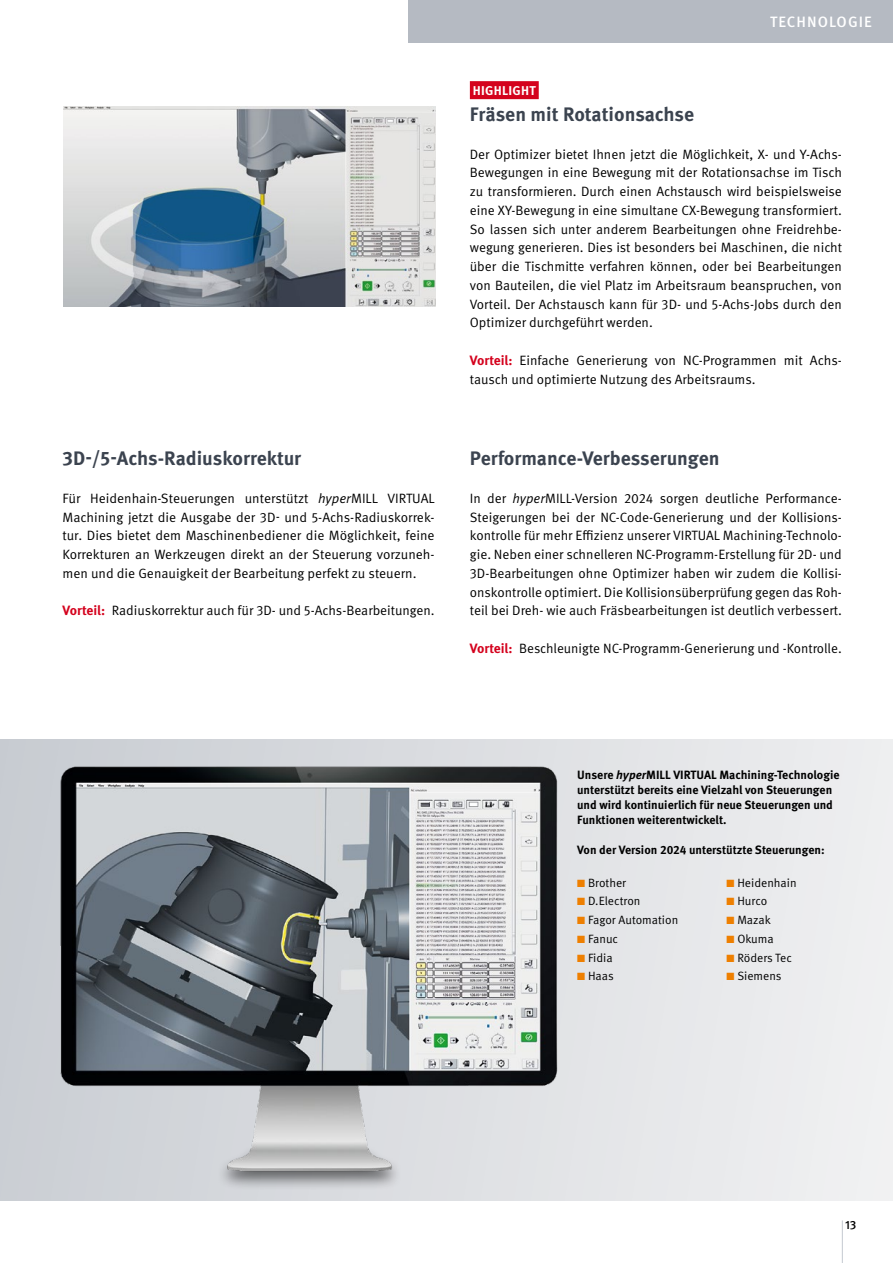
<style>
.page{position:relative;width:893px;height:1263px;background:#fff}
.page>*{position:absolute;margin:0;border:0;box-sizing:border-box;transform-origin:0 0}
.t1{font:700 19.5px "Meta Pro";color:#3b434f}
.t2{font:500 15px "Meta Pro";letter-spacing:.07em;color:#fff}
.t3{font:13.5px/18.8px "Meta Pro";color:#000;text-align:justify}
.t4{font:700 12.75px "Meta Pro";letter-spacing:.02em;color:#fff}
.t5{font:700 12px/15px "Meta Pro";color:#000}
.t6{font:12px "Meta Pro";color:#000}
.t7{font:500 12px "Meta Pro";color:#000}
.s1{font-style:italic}
.s2{font-weight:700;color:#d4021d}
.s3{color:#ee7f00}
</style>
<div class="page">
<hr style="left:842px;top:1220px;width:1px;height:43px;background:#c5c9d0">
<div style="left:0;top:740px;width:893px;height:460px;background:linear-gradient(to right,#c9cdd3,#f0f0f1)"></div>
<div style="left:408px;top:0;width:485px;height:43px;background:#b5bac2"></div>
<div style="left:470px;top:81px;width:69px;height:18px;background:#d4021d"></div>
<div style="left:216px;top:1144px;width:186px;height:46px;background:#000;opacity:.55"></div>
<img style="left:27px;top:752px;width:565px;height:424px">
<img style="left:64px;top:106px;width:372px;height:201px">
<h1 class="t1" style="left:63px;top:446px;width:240px">3D-/5-Achs-Radiuskorrektur</h1>
<p class="t3" style="left:63px;top:489px;width:374px">Für Heidenhain-Steuerungen unterstützt <span class="s1">hyper</span>MILL VIRTUAL Machining jetzt die Ausgabe der 3D- und 5-Achs-Radiuskorrek&shy;tur. Dies bietet dem Maschinenbediener die Möglichkeit, feine Korrekturen an Werkzeugen direkt an der Steuerung vorzuneh&shy;men und die Genauigkeit der Bearbeitung perfekt zu steuern.</p>
<p class="t3" style="left:63px;top:602px;width:374px"><span class="s2">Vorteil:</span> Radiuskorrektur auch für 3D- und 5-Achs-Bearbeitungen.</p>
<p class="t4" style="left:473px;top:82px;width:64px">HIGHLIGHT</p>
<p class="t2" style="left:770px;top:12px;width:103px">TECHNOLOGIE</p>
<h1 class="t1" style="left:470px;top:102px;width:226px">Fräsen mit Rotationsachse</h1>
<p class="t3" style="left:470px;top:145px;width:374px">Der Optimizer bietet Ihnen jetzt die Möglichkeit, X- und Y-Achs-Bewegungen in eine Bewegung mit der Rotationsachse im Tisch zu transformieren. Durch einen Achstausch wird beispielsweise eine XY-Bewegung in eine simultane CX-Bewegung transformiert.<br>So lassen sich unter anderem Bearbeitungen ohne Freidrehbe&shy;wegung generieren. Dies ist besonders bei Maschinen, die nicht über die Tischmitte verfahren können, oder bei Bearbeitungen von Bauteilen, die viel Platz im Arbeitsraum beanspruchen, von Vorteil. Der Achstausch kann für 3D- und 5-Achs-Jobs durch den Optimizer durchgeführt werden.</p>
<p class="t3" style="left:470px;top:351px;width:372px"><span class="s2">Vorteil:</span> Einfache Generierung von NC-Programmen mit Achs&shy;tausch und optimierte Nutzung des Arbeitsraums.</p>
<h1 class="t1" style="left:470px;top:446px;width:251px">Performance-Verbesserungen</h1>
<p class="t3" style="left:470px;top:489px;width:374px">In der <span class="s1">hyper</span>MILL-Version 2024 sorgen deutliche Performance-Steigerungen bei der NC-Code-Generierung und der Kollisions&shy;kontrolle für mehr Effizienz unserer VIRTUAL Machining-Technolo&shy;gie. Neben einer schnelleren NC-Programm-Erstellung für 2D- und 3D-Bearbeitungen ohne Optimizer haben wir zudem die Kollisi&shy;onskontrolle optimiert. Die Kollisionsüberprüfung gegen das Roh&shy;teil bei Dreh- wie auch Fräsbearbeitungen ist deutlich verbessert.</p>
<p class="t3" style="left:470px;top:639px;width:373px"><span class="s2">Vorteil:</span> Beschleunigte NC-Programm-Generierung und -Kontrolle.</p>
<p class="t5" style="left:577px;top:767px;width:264px">Unsere <span class="s1">hyper</span>MILL VIRTUAL Machining-Technologie unterstützt bereits eine Vielzahl von Steuerungen und wird kontinuierlich für neue Steuerungen und Funktionen weiterentwickelt.</p>
<p class="t5" style="left:577px;top:842px;width:249px">Von der Version 2024 unterstützte Steuerungen:</p>
<p class="t6" style="left:577px;top:875px;width:50px"><span class="s3">■</span> Brother</p>
<p class="t6" style="left:577px;top:894px;width:65px"><span class="s3">■</span> D.Electron</p>
<p class="t6" style="left:577px;top:913px;width:103px"><span class="s3">■</span> Fagor Automation</p>
<p class="t6" style="left:577px;top:931px;width:42px"><span class="s3">■</span> Fanuc</p>
<p class="t6" style="left:577px;top:950px;width:37px"><span class="s3">■</span> Fidia</p>
<p class="t6" style="left:577px;top:969px;width:38px"><span class="s3">■</span> Haas</p>
<p class="t6" style="left:727px;top:875px;width:72px"><span class="s3">■</span> Heidenhain</p>
<p class="t6" style="left:727px;top:894px;width:42px"><span class="s3">■</span> Hurco</p>
<p class="t6" style="left:727px;top:913px;width:46px"><span class="s3">■</span> Mazak</p>
<p class="t6" style="left:727px;top:931px;width:49px"><span class="s3">■</span> Okuma</p>
<p class="t6" style="left:727px;top:950px;width:67px"><span class="s3">■</span> Röders Tec</p>
<p class="t6" style="left:727px;top:969px;width:57px"><span class="s3">■</span> Siemens</p>
<p class="t7" style="left:845px;top:1217px;width:13px">13</p>
</div>
